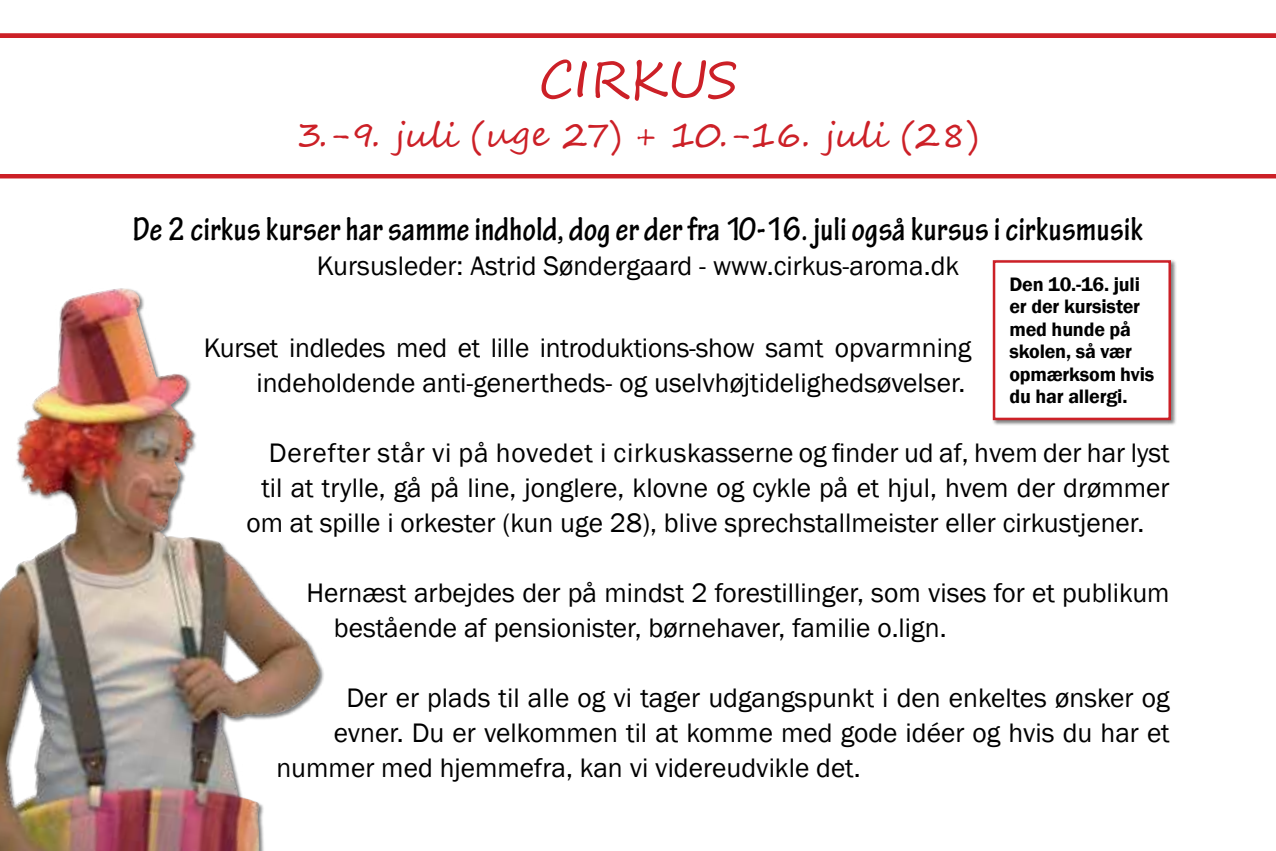
<style>
.page{position:relative;width:1276px;height:851px;background:#fff}
.page>*{position:absolute;margin:0;border:0;box-sizing:border-box;transform-origin:0 0}
.t1{font:50px "Segoe Script";color:#cc2027}
.t2{font:700 condensed 35px "Tekton Pro";color:#000}
.t3{font:35px "Segoe Script";color:#cc2027}
.t4{font:27.5px/35px "Franklin Gothic";color:#000;text-align:right}
.t5{font:600 20px/22.5px "Franklin Gothic";letter-spacing:-.01em;color:#000}
</style>
<div class="page">
<div style="left:0;top:33px;width:1276px;height:5px;background:#cc2027"></div>
<div style="left:0;top:173px;width:1276px;height:5px;background:#cc2027"></div>
<img style="left:0;top:288px;width:323px;height:562px">
<div style="left:992px;top:259px;width:184px;height:167px;background:#000;opacity:.5"></div>
<div style="left:994px;top:261px;width:175px;height:158px;background:#fff"></div>
<div style="left:992px;top:260px;width:179px;height:160px;border:2px solid #cc2027"></div>
<h1 class="t1" style="left:538px;top:39px;width:201px">CIRKUS</h1>
<p class="t3" style="left:297px;top:106px;width:684px">3.-9. juli (uge 27) + 10.-16. juli (28)</p>
<p class="t2" style="left:133px;top:208px;width:1012px">De 2 cirkus kurser har samme indhold, dog er der fra 10-16. juli også kursus i cirkusmusik</p>
<p class="t4" style="left:317px;top:249px;width:644px">Kursusleder: Astrid Søndergaard - www.cirkus-aroma.dk</p>
<p class="t5" style="left:1009px;top:273px;width:146px">Den 10.-16. juli er der kursister med hunde på skolen, så vær opmærksom hvis du har allergi.</p>
<p class="t4" style="left:204px;top:331px;width:769px">Kurset indledes med et lille introduktions-show samt opvarmning indeholdende anti-genertheds- og uselvhøjtidelighedsøvelser.</p>
<p class="t4" style="left:269px;top:436px;width:902px">Derefter står vi på hovedet i cirkuskasserne og finder ud af, hvem der har lyst</p>
<p class="t4" style="left:261px;top:471px;width:910px">til at trylle, gå på line, jonglere, klovne og cykle på et hjul, hvem der drømmer</p>
<p class="t4" style="left:246px;top:506px;width:899px">om at spille i orkester (kun uge 28), blive sprechstallmeister eller cirkustjener.</p>
<p class="t4" style="left:334px;top:576px;width:837px;text-align:left;text-indent:-28px">Hernæst arbejdes der på mindst 2 forestillinger, som vises for et publikum bestående af pensionister, børnehaver, familie o.lign.</p>
<p class="t4" style="left:346px;top:681px;width:824px">Der er plads til alle og vi tager udgangspunkt i den enkeltes ønsker og</p>
<p class="t4" style="left:334px;top:716px;width:837px">evner. Du er velkommen til at komme med gode idéer og hvis du har et</p>
<p class="t4" style="left:276px;top:751px;width:586px">nummer med hjemmefra, kan vi videreudvikle det.</p>
</div>
